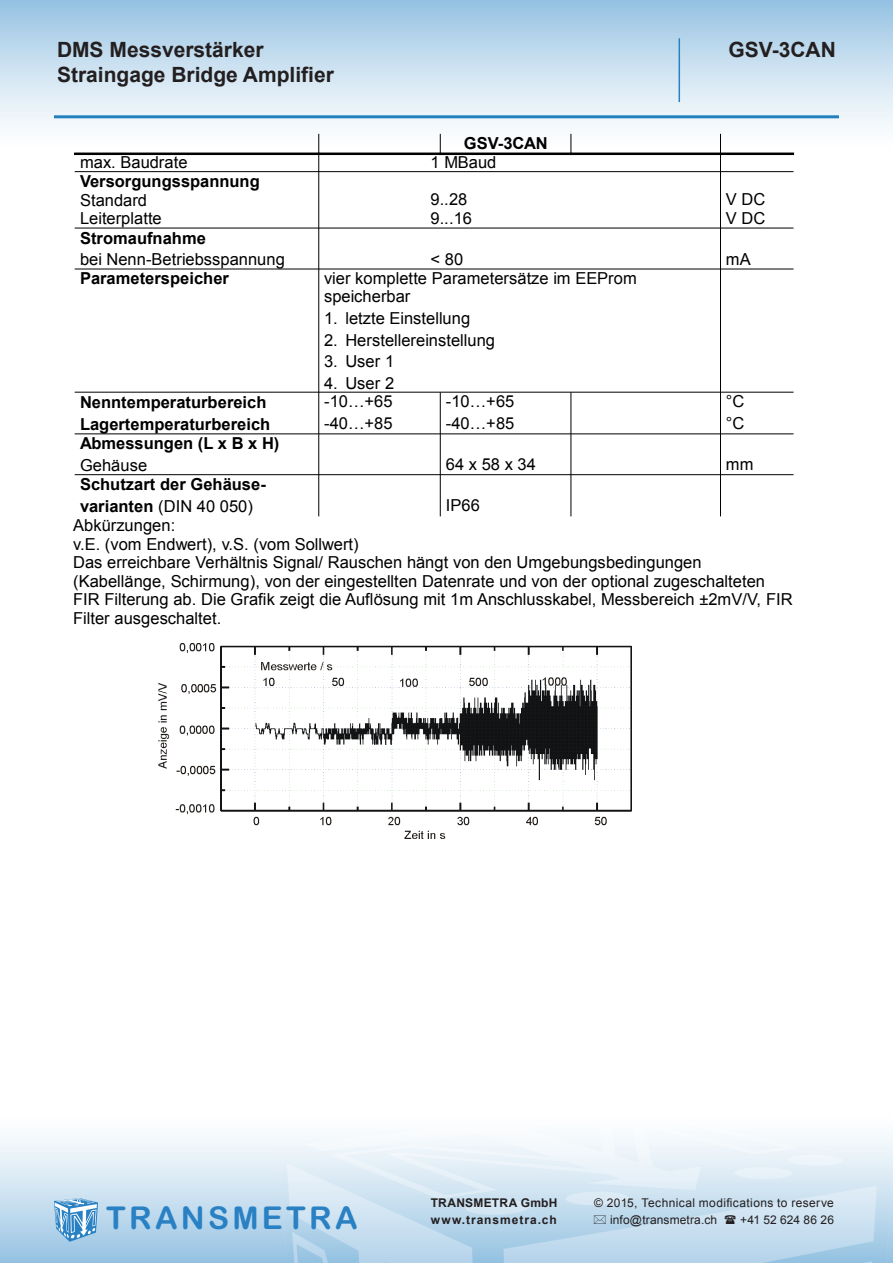
<style>
.page{position:relative;width:893px;height:1263px;background:#fff}
.page>*{position:absolute;margin:0;border:0;box-sizing:border-box;transform-origin:0 0}
.t1{font:31.5px "Arial Rounded MT Bold";letter-spacing:.105em;color:#2981c4}
.t2{font:700 21px "Arial";color:#231f20}
.t3{font:16.5px/18.6px "Arial";color:#000}
.t4{font:700 16.5px/22.2px "Arial";color:#000}
.t5{font:12px "Arial";letter-spacing:.025em;color:#231f20}
.t6{font:700 12px "Arial";letter-spacing:.065em;color:#231f20}
.t7{font:700 12px "Arial";letter-spacing:.02em;color:#231f20}
.t8{font:12px "Arial";letter-spacing:.005em;color:#231f20}
.s1{font-weight:700}
.s2{font-weight:400}
</style>
<div class="page">
<div style="left:0;top:1093px;width:893px;height:170px;background:linear-gradient(to bottom,#fff,#9dc6e4)"></div>
<img style="left:278px;top:1103px;width:615px;height:160px">
<div style="left:0;top:0;width:893px;height:170px;background:linear-gradient(to bottom,#9dc7e6,#fffffe)"></div>
<svg style="left:54px;top:1198px;width:44px;height:44px;background:#85b7dd"></svg>
<hr style="left:54px;top:115px;width:785px;height:3px;background:#2380be">
<hr style="left:679px;top:38px;width:1px;height:64px;background:#2483c0">
<div style="left:75px;top:153px;width:244px;height:2px;border:1px solid #000"></div>
<div style="left:319px;top:153px;width:121px;height:2px;border:1px solid #000"></div>
<div style="left:440px;top:153px;width:131px;height:2px;border:1px solid #000"></div>
<div style="left:571px;top:153px;width:150px;height:2px;border:1px solid #000"></div>
<div style="left:720px;top:153px;width:74px;height:2px;border:1px solid #000"></div>
<hr style="left:75px;top:171px;width:718px;height:1px;background:#000">
<hr style="left:75px;top:228px;width:718px;height:1px;background:#000">
<hr style="left:75px;top:269px;width:718px;height:1px;background:#000">
<hr style="left:75px;top:392px;width:718px;height:1px;background:#000">
<hr style="left:75px;top:434px;width:718px;height:1px;background:#000">
<hr style="left:75px;top:474px;width:718px;height:1px;background:#000">
<hr style="left:318px;top:134px;width:1px;height:382px;background:#000">
<svg style="left:440px;top:134px;width:1px;height:19px"></svg>
<hr style="left:440px;top:392px;width:1px;height:124px;background:#000">
<svg style="left:571px;top:134px;width:1px;height:19px"></svg>
<hr style="left:571px;top:392px;width:1px;height:124px;background:#000">
<hr style="left:720px;top:134px;width:1px;height:382px;background:#000">
<img style="left:159px;top:644px;width:472px;height:195px">
<svg style="left:594px;top:1215px;width:12px;height:9px"></svg>
<svg style="left:725px;top:1215px;width:11px;height:9px"></svg>
<p class="t2" style="left:57px;top:35px;width:208px">DMS Messverstärker</p>
<p class="t2" style="left:57px;top:60px;width:278px">Straingage Bridge Amplifier</p>
<p class="t4" style="left:464px;top:134px;width:85px">GSV-3CAN</p>
<p class="t2" style="left:729px;top:35px;width:109px">GSV-3CAN</p>
<p class="t3" style="left:80px;top:154px;width:109px">max. Baudrate</p>
<p class="t3" style="left:430px;top:154px;width:67px">1 MBaud</p>
<p class="t3" style="left:80px;top:174px;width:181px"><span class="s1">Versorgungsspannung<br></span>Standard<br>Leiterplatte</p>
<p class="t3" style="left:430px;top:192px;width:43px">9..28<br>9...16</p>
<p class="t3" style="left:726px;top:192px;width:41px">V DC<br>V DC</p>
<p class="t3" style="left:80px;top:228px;width:206px;line-height:21.8px"><span class="s1">Stromaufnahme<br></span>bei Nenn-Betriebsspannung</p>
<p class="t3" style="left:430px;top:251px;width:34px">&lt; 80</p>
<p class="t3" style="left:726px;top:251px;width:26px">mA</p>
<p class="t4" style="left:80px;top:269px;width:150px">Parameterspeicher</p>
<p class="t3" style="left:324px;top:270px;width:314px">vier komplette Parametersätze im EEProm speicherbar</p>
<p class="t3" style="left:324px;top:310px;width:148px">1. letzte Einstellung</p>
<p class="t3" style="left:324px;top:332px;width:172px">2. Herstellereinstellung</p>
<p class="t3" style="left:324px;top:353px;width:72px">3. User 1</p>
<p class="t3" style="left:324px;top:375px;width:72px">4. User 2</p>
<p class="t4" style="left:80px;top:392px;width:192px">Nenntemperaturbereich<br>Lagertemperaturbereich</p>
<p class="t3" style="left:324px;top:392px;width:70px;line-height:21.6px">-10…+65 -40…+85</p>
<p class="t3" style="left:446px;top:392px;width:70px;line-height:21.6px">-10…+65 -40…+85</p>
<p class="t3" style="left:726px;top:392px;width:20px;line-height:21.6px">°C °C</p>
<p class="t4" style="left:80px;top:434px;width:201px;line-height:21.8px">Abmessungen (L x B x H)<br><span class="s2">Gehäuse</span></p>
<p class="t3" style="left:446px;top:457px;width:91px">64 x 58 x 34</p>
<p class="t3" style="left:726px;top:457px;width:29px">mm</p>
<p class="t4" style="left:80px;top:475px;width:187px">Schutzart der Gehäuse&shy;varianten <span class="s2">(DIN 40 050)</span></p>
<p class="t3" style="left:446px;top:498px;width:36px">IP66</p>
<p class="t3" style="left:73px;top:518px;width:721px">Abkürzungen:<br>v.E. (vom Endwert), v.S. (vom Sollwert)<br>Das erreichbare Verhältnis Signal/ Rauschen hängt von den Umgebungsbedingungen (Kabellänge, Schirmung), von der eingestellten Datenrate und von der optional zugeschalteten FIR Filterung ab. Die Grafik zeigt die Auflösung mit 1m Anschlusskabel, Messbereich ±2mV/V, FIR Filter ausgeschaltet.</p>
<p class="t1" style="left:106px;top:1199px;width:253px">TRANSMETRA</p>
<p class="t7" style="left:431px;top:1195px;width:128px">TRANSMETRA GmbH</p>
<p class="t5" style="left:594px;top:1195px;width:241px">© 2015, Technical modifications to reserve</p>
<p class="t6" style="left:431px;top:1212px;width:127px">www.transmetra.ch</p>
<p class="t5" style="left:610px;top:1212px;width:109px">info@transmetra.ch</p>
<p class="t8" style="left:740px;top:1212px;width:95px">+41 52 624 86 26</p>
</div>
